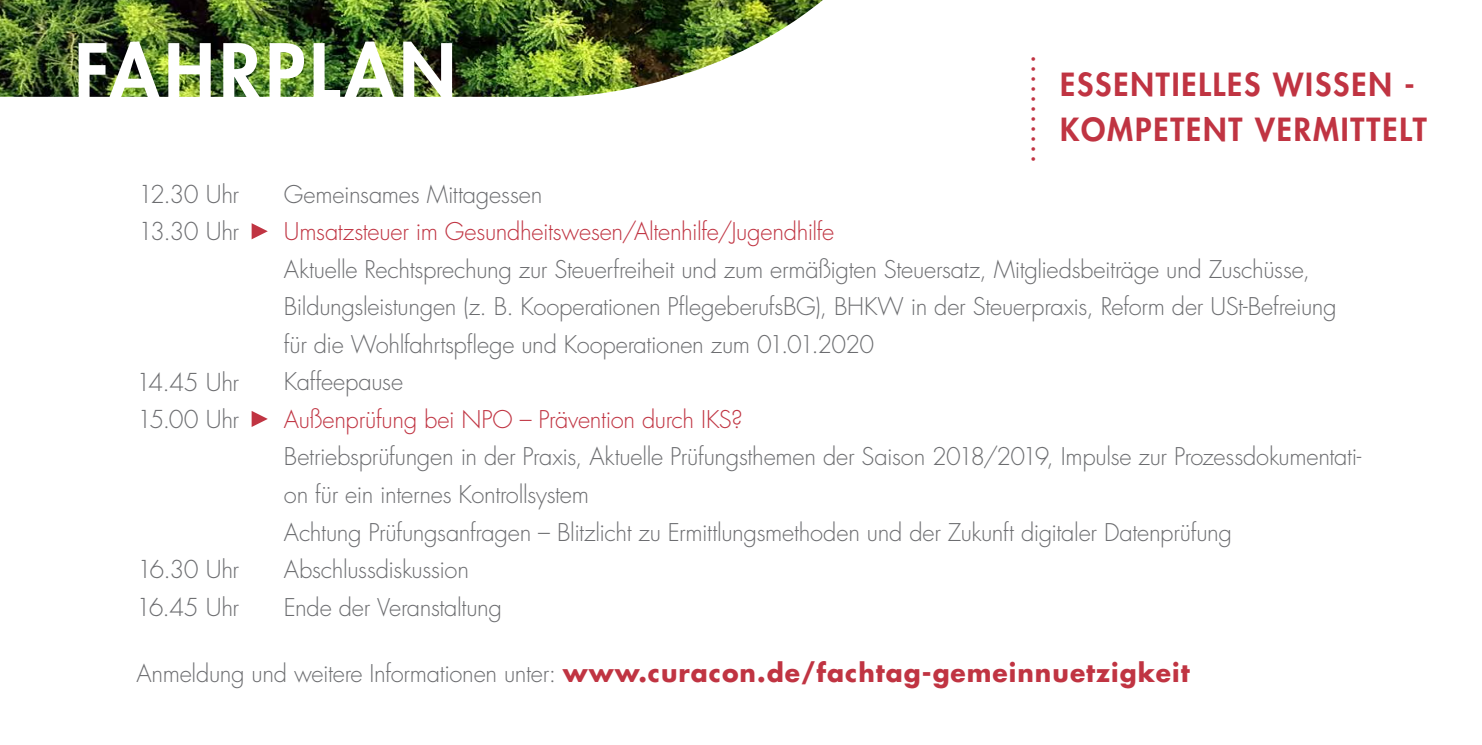
<style>
.page{position:relative;width:1482px;height:745px;background:#fff}
.page>*{position:absolute;margin:0;border:0;box-sizing:border-box;transform-origin:0 0}
.t1{font:800 74.75px "Futura Std";letter-spacing:.06em;color:#fff}
.t2{font:32.5px "Futura Std";color:#c03442}
.t3{font:800 31px/45px "Futura Std";letter-spacing:.06em;color:#c03442}
.t4{font:700 25px "Futura Std";letter-spacing:.04em;color:#c03442}
.t5{font:300 24px/37.5px "Futura Std";letter-spacing:-.02em;color:#6c6d70}
.t6{font:300 23.75px/37.5px "Futura Std";letter-spacing:-.015em;color:#6c6d70}
.t7{font:300 23.75px "Futura Std";letter-spacing:-.015em;color:#c03442}
.s1{font-weight:300;font-size:23.75px;color:#6c6d70}
</style>
<div class="page">
<svg style="left:251px;top:223px;width:17px;height:16px"></svg>
<svg style="left:251px;top:411px;width:17px;height:16px"></svg>
<img style="left:0;top:0;width:822px;height:97px">
<h1 class="t1" style="left:74px;top:25px;width:383px">FAHRPLAN</h1>
<h2 class="t2" style="left:1001px;top:164px;width:112px;rotate:-90deg">...........</h2>
<h3 class="t3" style="left:1059px;top:62px;width:368px">ESSENTIELLES WISSEN -<br>KOMPETENT VERMITTELT</h3>
<p class="t5" style="left:138px;top:176px;width:103px">12.30 Uhr<br>13.30 Uhr</p>
<p class="t6" style="left:284px;top:176px;width:260px">Gemeinsames Mittagessen</p>
<p class="t7" style="left:284px;top:217px;width:552px">Umsatzsteuer im Gesundheitswesen/Altenhilfe/Jugendhilfe</p>
<p class="t6" style="left:284px;top:251px;width:1054px">Aktuelle Rechtsprechung zur Steuerfreiheit und zum ermäßigten Steuersatz, Mitgliedsbeiträge und Zuschüsse, Bildungsleistungen (z. B. Kooperationen PflegeberufsBG), BHKW in der Steuerpraxis, Reform der USt-Befreiung für die Wohlfahrtspflege und Kooperationen zum 01.01.2020<br>Kaffeepause</p>
<p class="t7" style="left:284px;top:404px;width:460px">Außenprüfung bei NPO – Prävention durch IKS?</p>
<p class="t6" style="left:284px;top:438px;width:1078px">Betriebsprüfungen in der Praxis, Aktuelle Prüfungsthemen der Saison 2018/2019, Impulse zur Prozessdokumentati&shy;on für ein internes Kontrollsystem<br>Achtung Prüfungsanfragen – Blitzlicht zu Ermittlungsmethoden und der Zukunft digitaler Datenprüfung Abschlussdiskussion<br>Ende der Veranstaltung</p>
<p class="t4" style="left:136px;top:655px;width:1054px"><span class="s1">Anmeldung und weitere Informationen unter:</span> www.curacon.de/fachtag-gemeinnuetzigkeit</p>
<p class="t5" style="left:136px;top:363px;width:105px">14.45 Uhr<br>15.00 Uhr</p>
<p class="t5" style="left:136px;top:551px;width:104px">16.30 Uhr<br>16.45 Uhr</p>
</div>
